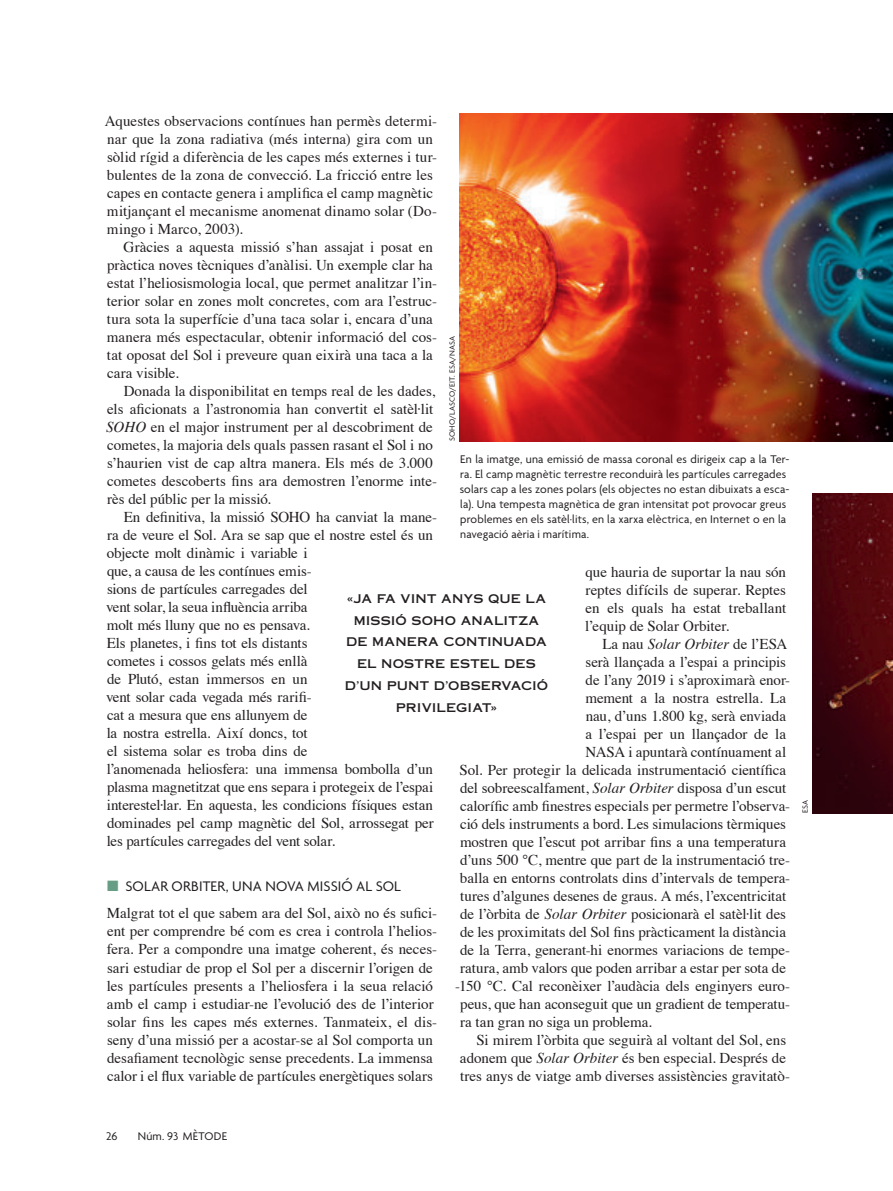
<style>
.page{position:relative;width:893px;height:1191px;background:#fff}
.page>*{position:absolute;margin:0;border:0;box-sizing:border-box;transform-origin:0 0}
.t1{font:15px/18px "Times";letter-spacing:-.005em;color:#231f20}
.t2{font:15px "Agenda";letter-spacing:.005em;color:#231f20}
.t3{font:12px/15px "Agenda";letter-spacing:.015em;color:#231f20}
.t4{font:12px/21.8px "Copperplate Thirty One AB";letter-spacing:.01em;color:#231f20;text-align:center}
.t5{font:8.25px "Agenda";letter-spacing:.02em;color:#231f20}
.s1{font-style:italic}
.s2{color:#689d85}
</style>
<div class="page">
<img style="left:812px;top:494px;width:81px;height:319px">
<img style="left:459px;top:114px;width:434px;height:327px">
<p class="t1" style="left:105px;top:111px;width:334px">Aquestes observacions contínues han permès determi&shy;nar que la zona radiativa (més interna) gira com un sòlid rígid a diferència de les capes més externes i tur&shy;bulentes de la zona de convecció. La fricció entre les capes en contacte genera i amplifica el camp magnètic mitjançant el mecanisme anomenat dinamo solar (Do&shy;mingo i Marco, 2003).</p>
<p class="t1" style="left:107px;top:237px;width:332px;text-indent:17px">Gràcies a aquesta missió s’han assajat i posat en pràctica noves tècniques d’anàlisi. Un exemple clar ha estat l’heliosismologia local, que permet analitzar l’in&shy;terior solar en zones molt concretes, com ara l’estruc&shy;tura sota la superfície d’una taca solar i, encara d’una manera més espectacular, obtenir informació del cos&shy;tat oposat del Sol i preveure quan eixirà una taca a la cara visible.</p>
<p class="t1" style="left:106px;top:381px;width:333px;text-indent:18px">Donada la disponibilitat en temps real de les dades, els aficionats a l’astronomia han convertit el satèl·lit <span class="s1">SOHO</span> en el major instrument per al descobriment de cometes, la majoria dels quals passen rasant el Sol i no s’haurien vist de cap altra manera. Els més de 3.000 cometes descoberts fins ara demostren l’enorme inte&shy;rès del públic per la missió.</p>
<p class="t1" style="left:106px;top:507px;width:333px;text-indent:18px">En definitiva, la missió SOHO ha canviat la mane&shy;ra de veure el Sol. Ara se sap que el nostre estel és un objecte molt dinàmic i variable i<br>que, a causa de les contínues emis-<br>sions de partícules carregades del<br>vent solar, la seua influència arriba<br>molt més lluny que no es pensava.<br>Els planetes, i fins tot els distants<br>cometes i cossos gelats més enllà<br>de Plutó, estan immersos en un<br>vent solar cada vegada més rarifi-<br>cat a mesura que ens allunyem de<br>la nostra estrella. Així doncs, tot<br>el sistema solar es troba dins de<br>l’anomenada heliosfera: una immensa bombolla d’un plasma magnetitzat que ens separa i protegeix de l’espai interestel·lar. En aquesta, les condicions físiques estan dominades pel camp magnètic del Sol, arrossegat per les partícules carregades del vent solar.</p>
<p class="t2" style="left:107px;top:877px;width:295px"><span class="s2">■</span> SOLAR ORBITER, UNA NOVA MISSIÓ AL SOL</p>
<p class="t1" style="left:107px;top:903px;width:332px">Malgrat tot el que sabem ara del Sol, això no és sufici&shy;ent per comprendre bé com es crea i controla l’helios&shy;fera. Per a compondre una imatge coherent, és neces&shy;sari estudiar de prop el Sol per a discernir l’origen de les partícules presents a l’heliosfera i la seua relació amb el camp i estudiar-ne l’evolució des de l’interior solar fins les capes més externes. Tanmateix, el dis&shy;seny d’una missió per a acostar-se al Sol comporta un desafiament tecnològic sense precedents. La immensa calor i el flux variable de partícules energètiques solars</p>
<p class="t5" style="left:447px;top:441px;width:107px;rotate:-90deg">SOHO/LASCO/EIT. ESA/NASA</p>
<p class="t3" style="left:460px;top:451px;width:331px">En la imatge, una emissió de massa coronal es dirigeix cap a la Ter&shy;ra. El camp magnètic terrestre reconduirà les partícules carregades solars cap a les zones polars (els objectes no estan dibuixats a esca&shy;la). Una tempesta magnètica de gran intensitat pot provocar greus problemes en els satèl·lits, en la xarxa elèctrica, en Internet o en la navegació aèria i marítima.</p>
<p class="t1" style="left:585px;top:561px;width:202px;text-align:justify">que hauria de suportar la nau són reptes difícils de superar. Reptes en els quals ha estat treballant l’equip de Solar Orbiter.</p>
<p class="t1" style="left:602px;top:633px;width:187px">La nau <span class="s1">Solar Orbiter</span> de l’ESA</p>
<p class="t1" style="left:585px;top:651px;width:202px">serà llançada a l’espai a principis</p>
<p class="t1" style="left:585px;top:669px;width:206px">de l’any 2019 i s’aproximarà enor-</p>
<p class="t1" style="left:585px;top:687px;width:202px">mement a la nostra estrella. La</p>
<p class="t1" style="left:585px;top:705px;width:202px">nau, d’uns 1.800 kg, serà enviada</p>
<p class="t1" style="left:585px;top:723px;width:202px">a l’espai per un llançador de la</p>
<p class="t1" style="left:585px;top:741px;width:202px">NASA i apuntarà contínuament al</p>
<p class="t1" style="left:459px;top:759px;width:328px">Sol. Per protegir la delicada instrumentació científica</p>
<p class="t1" style="left:460px;top:777px;width:328px">del sobreescalfament, <span class="s1">Solar Orbiter</span> disposa d’un escut</p>
<p class="t1" style="left:460px;top:795px;width:332px">calorífic amb finestres especials per permetre l’observa-</p>
<p class="t1" style="left:460px;top:813px;width:327px">ció dels instruments a bord. Les simulacions tèrmiques</p>
<p class="t1" style="left:460px;top:831px;width:327px">mostren que l’escut pot arribar fins a una temperatura</p>
<p class="t1" style="left:460px;top:849px;width:332px">d’uns 500 °C, mentre que part de la instrumentació tre-</p>
<p class="t1" style="left:460px;top:867px;width:332px">balla en entorns controlats dins d’intervals de tempera-</p>
<p class="t1" style="left:460px;top:885px;width:328px">tures d’algunes desenes de graus. A més, l’excentricitat</p>
<p class="t1" style="left:460px;top:903px;width:327px">de l’òrbita de <span class="s1">Solar Orbiter</span> posicionarà el satèl·lit des</p>
<p class="t1" style="left:460px;top:921px;width:327px">de les proximitats del Sol fins pràcticament la distància</p>
<p class="t1" style="left:460px;top:939px;width:332px">de la Terra, generant-hi enormes variacions de tempe-</p>
<p class="t1" style="left:460px;top:957px;width:327px">ratura, amb valors que poden arribar a estar per sota de</p>
<p class="t1" style="left:455px;top:975px;width:336px">-150 °C. Cal reconèixer l’audàcia dels enginyers euro-</p>
<p class="t1" style="left:460px;top:993px;width:331px">peus, que han aconseguit que un gradient de temperatu-</p>
<p class="t1" style="left:460px;top:1011px;width:193px">ra tan gran no siga un problema.</p>
<p class="t1" style="left:476px;top:1029px;width:311px">Si mirem l’òrbita que seguirà al voltant del Sol, ens</p>
<p class="t1" style="left:460px;top:1047px;width:328px">adonem que <span class="s1">Solar Orbiter</span> és ben especial. Després de</p>
<p class="t1" style="left:460px;top:1065px;width:332px">tres anys de viatge amb diverses assistències gravitatò-</p>
<p class="t4" style="left:345px;top:587px;width:205px">«JA FA VINT ANYS QUE LA<br>MISSIÓ SOHO ANALITZA<br>DE MANERA CONTINUADA<br>EL NOSTRE ESTEL DES<br>D’UN PUNT D’OBSERVACIÓ<br>PRIVILEGIAT»</p>
<p class="t5" style="left:800px;top:813px;width:14px;rotate:-90deg">ESA</p>
<p class="t3" style="left:106px;top:1128px;width:13px">26</p>
<p class="t3" style="left:138px;top:1128px;width:91px">Núm. 93 MÈTODE</p>
</div>
